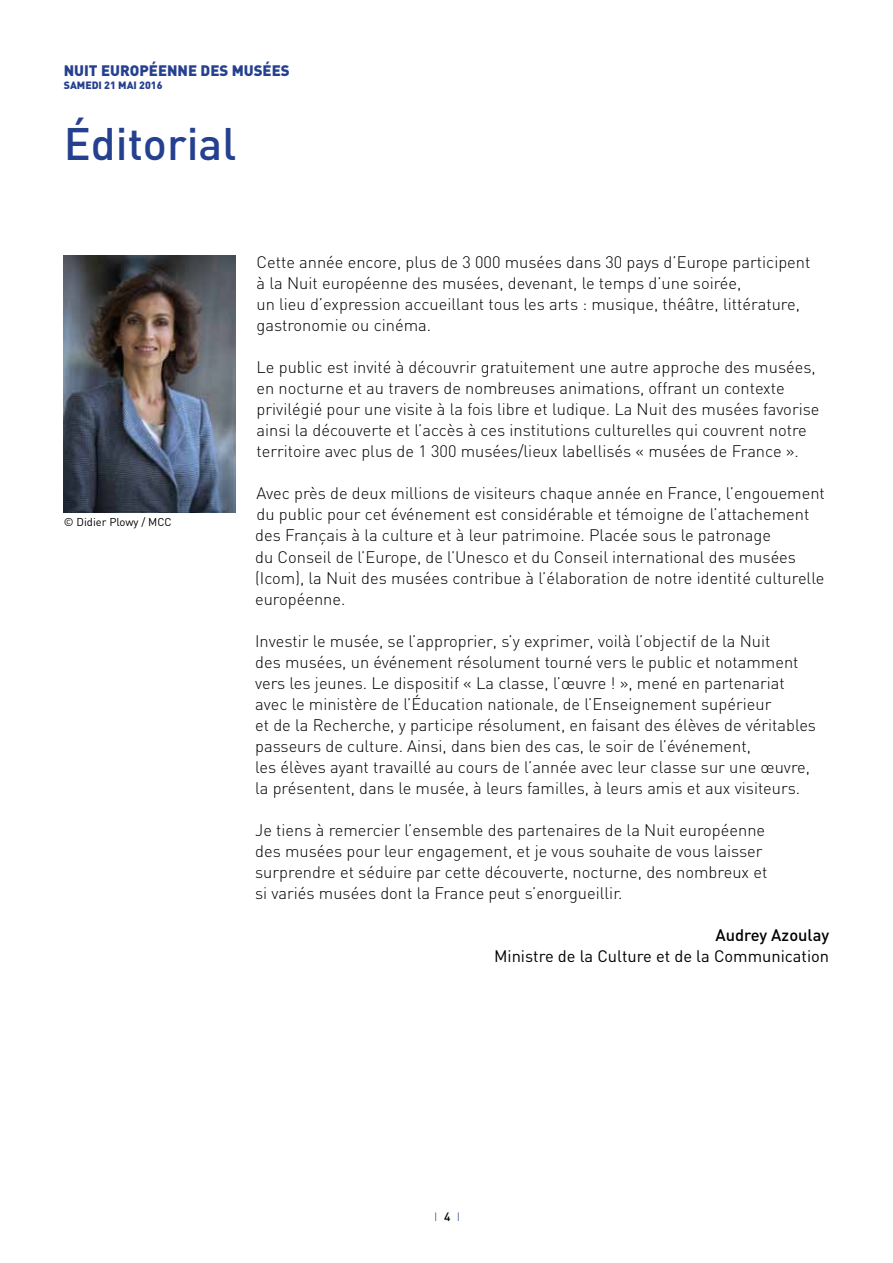
<style>
.page{position:relative;width:893px;height:1263px;background:#fff}
.page>*{position:absolute;margin:0;border:0;box-sizing:border-box;transform-origin:0 0}
.t1{font:500 45px "DIN";color:#25408f}
.t2{font:300 16.5px/21px "DIN";color:#000}
.t3{font:16.5px "DIN";color:#000}
.t4{font:500 16.5px "DIN";color:#000}
.t5{font:900 15px "DIN";color:#25408f}
.t6{font:300 12px "DIN";color:#25408f}
.t7{font:11.25px "DIN";color:#000}
.t8{font:900 10.5px "DIN";color:#25408f}
.s1{font-weight:500;color:#000}
</style>
<div class="page">
<img style="left:64px;top:255px;width:171px;height:257px">
<p class="t5" style="left:64px;top:61px;width:226px">NUIT EUROPÉENNE DES MUSÉES</p>
<p class="t8" style="left:64px;top:78px;width:100px">SAMEDI 21 MAI 2016</p>
<h1 class="t1" style="left:64px;top:115px;width:174px">Éditorial</h1>
<p class="t7" style="left:64px;top:515px;width:109px">© Didier Plowy / MCC</p>
<p class="t2" style="left:257px;top:252px;width:555px">Cette année encore, plus de 3 000 musées dans 30 pays d’Europe participent à la Nuit européenne des musées, devenant, le temps d’une soirée,<br>un lieu d’expression accueillant tous les arts : musique, théâtre, littérature, gastronomie ou cinéma.</p>
<p class="t2" style="left:257px;top:357px;width:564px">Le public est invité à découvrir gratuitement une autre approche des musées, en nocturne et au travers de nombreuses animations, offrant un contexte privilégié pour une visite à la fois libre et ludique. La Nuit des musées favorise ainsi la découverte et l’accès à ces institutions culturelles qui couvrent notre territoire avec plus de 1 300 musées/lieux labellisés « musées de France ».</p>
<p class="t2" style="left:255px;top:483px;width:571px">Avec près de deux millions de visiteurs chaque année en France, l’engouement du public pour cet événement est considérable et témoigne de l’attachement des Français à la culture et à leur patrimoine. Placée sous le patronage<br>du Conseil de l’Europe, de l’Unesco et du Conseil international des musées (Icom), la Nuit des musées contribue à l’élaboration de notre identité culturelle européenne.</p>
<p class="t2" style="left:255px;top:630px;width:562px">Investir le musée, se l’approprier, s’y exprimer, voilà l’objectif de la Nuit<br>des musées, un événement résolument tourné vers le public et notamment vers les jeunes. Le dispositif « La classe, l’œuvre ! », mené en partenariat avec le ministère de l’Éducation nationale, de l’Enseignement supérieur<br>et de la Recherche, y participe résolument, en faisant des élèves de véritables passeurs de culture. Ainsi, dans bien des cas, le soir de l’événement,<br>les élèves ayant travaillé au cours de l’année avec leur classe sur une œuvre, la présentent, dans le musée, à leurs familles, à leurs amis et aux visiteurs.</p>
<p class="t2" style="left:255px;top:819px;width:514px">Je tiens à remercier l’ensemble des partenaires de la Nuit européenne des musées pour leur engagement, et je vous souhaite de vous laisser surprendre et séduire par cette découverte, nocturne, des nombreux et si variés musées dont la France peut s’enorgueillir.</p>
<p class="t4" style="left:715px;top:924px;width:115px">Audrey Azoulay</p>
<p class="t3" style="left:494px;top:945px;width:337px">Ministre de la Culture et de la Communication</p>
<p class="t6" style="left:434px;top:1209px;width:27px">I <span class="s1">4</span> I</p>
</div>
